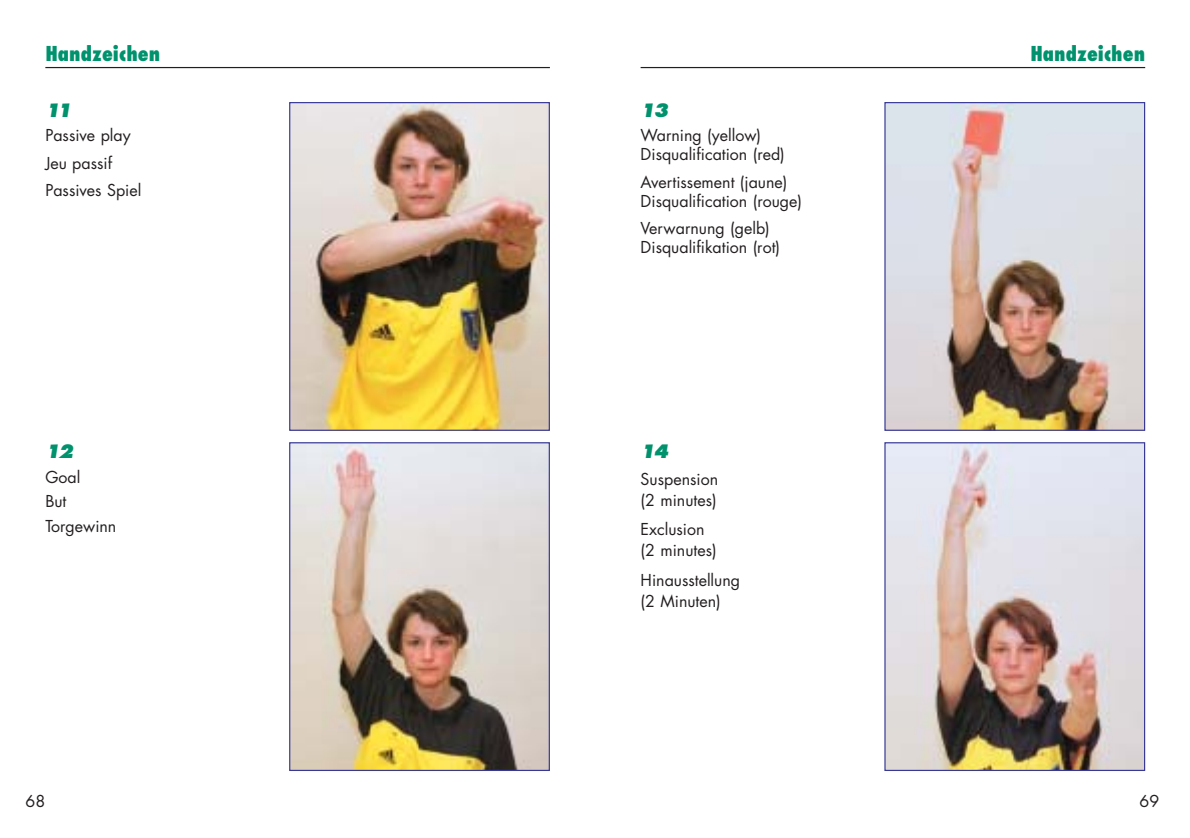
<style>
.page{position:relative;width:1190px;height:838px;background:#fff}
.page>*{position:absolute;margin:0;border:0;box-sizing:border-box;transform-origin:0 0}
.t1{font:800 condensed 20px "Futura";color:#00926d}
.t2{font:italic 800 18px "Futura";letter-spacing:-.125em;color:#00926d}
.t3{font:16px/19px "Futura";color:#231f20}
</style>
<div class="page">
<img style="left:886px;top:104px;width:257px;height:325px">
<div style="left:884px;top:102px;width:261px;height:329px;border:1px solid #383996"></div>
<img style="left:886px;top:444px;width:257px;height:325px">
<div style="left:884px;top:442px;width:261px;height:329px;border:1px solid #383996"></div>
<img style="left:291px;top:104px;width:257px;height:325px">
<div style="left:289px;top:102px;width:261px;height:329px;border:1px solid #383996"></div>
<img style="left:291px;top:444px;width:257px;height:325px">
<div style="left:289px;top:442px;width:261px;height:329px;border:1px solid #383996"></div>
<hr style="left:45px;top:67px;width:505px;height:1px;background:#231f20">
<hr style="left:641px;top:67px;width:504px;height:1px;background:#231f20">
<p class="t1" style="left:45px;top:45px;width:116px">Handzeichen</p>
<p class="t1" style="left:1030px;top:45px;width:116px">Handzeichen</p>
<p class="t2" style="left:45px;top:102px;width:28px">11</p>
<p class="t3" style="left:45px;top:123px;width:98px;line-height:27.6px">Passive play<br>Jeu passif<br>Passives Spiel</p>
<p class="t2" style="left:45px;top:443px;width:29px">12</p>
<p class="t3" style="left:45px;top:466px;width:73px;line-height:24.6px">Goal<br>But<br>Torgewinn</p>
<p class="t2" style="left:641px;top:102px;width:29px">13</p>
<p class="t3" style="left:641px;top:127px;width:146px">Warning (yellow)<br>Disqualification (red)</p>
<p class="t3" style="left:641px;top:174px;width:163px">Avertissement (jaune)<br>Disqualification (rouge)</p>
<p class="t3" style="left:641px;top:220px;width:141px">Verwarnung (gelb)<br>Disqualifikation (rot)</p>
<p class="t2" style="left:641px;top:443px;width:29px">14</p>
<p class="t3" style="left:641px;top:470px;width:79px;line-height:21px">Suspension (2 minutes)</p>
<p class="t3" style="left:641px;top:520px;width:78px;line-height:21px">Exclusion (2 minutes)</p>
<p class="t3" style="left:641px;top:571px;width:101px;line-height:21px">Hinausstellung (2 Minuten)</p>
<p class="t3" style="left:26px;top:793px;width:21px">68</p>
<p class="t3" style="left:1140px;top:793px;width:21px">69</p>
</div>
